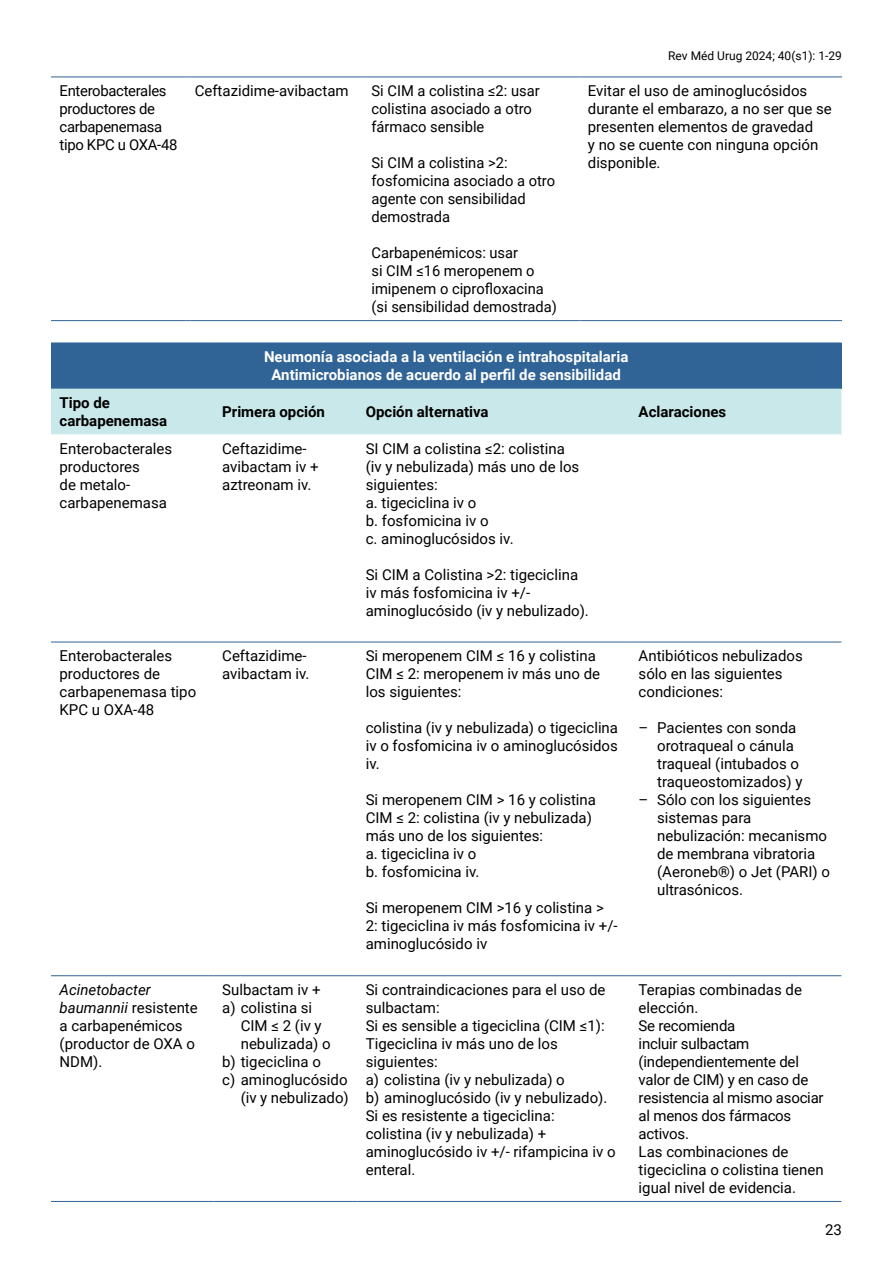
<style>
.page{position:relative;width:893px;height:1263px;background:#fff}
.page>*{position:absolute;margin:0;border:0;box-sizing:border-box;transform-origin:0 0}
.t1{font:15px/18px "Roboto";color:#000}
.t2{font:700 15px/18px "Roboto";color:#fff;text-align:center}
.t3{font:700 15px/18px "Roboto";color:#000}
.t4{font:15px/18px "Roboto";letter-spacing:-.02em;color:#000}
.t5{font:12px "Roboto";color:#000}
.s1{font-style:italic}
</style>
<div class="page">
<hr style="left:579px;top:77px;width:263px;height:1px;background:#306396">
<hr style="left:579px;top:320px;width:263px;height:1px;background:#306396">
<hr style="left:51px;top:77px;width:135px;height:1px;background:#306396">
<hr style="left:191px;top:77px;width:172px;height:1px;background:#306396">
<hr style="left:363px;top:77px;width:216px;height:1px;background:#306396">
<hr style="left:51px;top:320px;width:135px;height:1px;background:#306396">
<hr style="left:191px;top:320px;width:172px;height:1px;background:#306396">
<hr style="left:363px;top:320px;width:216px;height:1px;background:#306396">
<div style="left:51px;top:343px;width:790px;height:46px;background:#306396"></div>
<div style="left:51px;top:389px;width:790px;height:45px;background:#c8e8ea"></div>
<hr style="left:51px;top:642px;width:163px;height:1px;background:#306396">
<hr style="left:214px;top:642px;width:143px;height:1px;background:#306396">
<hr style="left:357px;top:642px;width:273px;height:1px;background:#306396">
<hr style="left:630px;top:642px;width:211px;height:1px;background:#306396">
<hr style="left:51px;top:975px;width:163px;height:1px;background:#306396">
<hr style="left:214px;top:975px;width:143px;height:1px;background:#306396">
<hr style="left:357px;top:975px;width:273px;height:1px;background:#306396">
<hr style="left:630px;top:975px;width:211px;height:1px;background:#306396">
<hr style="left:51px;top:1201px;width:163px;height:1px;background:#306396">
<hr style="left:214px;top:1201px;width:143px;height:1px;background:#306396">
<hr style="left:357px;top:1201px;width:273px;height:1px;background:#306396">
<hr style="left:630px;top:1201px;width:211px;height:1px;background:#306396">
<p class="t4" style="left:60px;top:81px;width:119px">Enterobacterales productores de carbapenemasa tipo KPC u OXA-48</p>
<p class="t1" style="left:195px;top:81px;width:155px">Ceftazidime-avibactam</p>
<p class="t1" style="left:371px;top:81px;width:170px">Si CIM a colistina ≤2: usar colistina asociado a otro fármaco sensible</p>
<p class="t1" style="left:371px;top:153px;width:185px">Si CIM a colistina &gt;2: fosfomicina asociado a otro agente con sensibilidad demostrada</p>
<p class="t1" style="left:371px;top:243px;width:187px">Carbapenémicos: usar<br>si CIM ≤16 meropenem o imipenem o ciprofloxacina (si sensibilidad demostrada)</p>
<p class="t5" style="left:668px;top:47px;width:175px">Rev Méd Urug 2024; 40(s1): 1-29</p>
<p class="t1" style="left:588px;top:81px;width:245px">Evitar el uso de aminoglucósidos durante el embarazo, a no ser que se presenten elementos de gravedad<br>y no se cuente con ninguna opción disponible.</p>
<p class="t2" style="left:264px;top:347px;width:366px">Neumonía asociada a la ventilación e intrahospitalaria<br>Antimicrobianos de acuerdo al perfil de sensibilidad</p>
<p class="t3" style="left:60px;top:393px;width:109px">Tipo de carbapenemasa</p>
<p class="t3" style="left:222px;top:402px;width:104px">Primera opción</p>
<p class="t3" style="left:366px;top:402px;width:124px">Opción alternativa</p>
<p class="t3" style="left:639px;top:402px;width:89px">Aclaraciones</p>
<p class="t1" style="left:60px;top:439px;width:114px">Enterobacterales productores<br>de metalo&shy;carbapenemasa</p>
<p class="t1" style="left:222px;top:439px;width:98px">Ceftazidime&shy;avibactam iv + aztreonam iv.</p>
<p class="t1" style="left:366px;top:439px;width:215px">SI CIM a colistina ≤2: colistina (iv y nebulizada) más uno de los siguientes:<br>a. tigeciclina iv o<br>b. fosfomicina iv o<br>c. aminoglucósidos iv.</p>
<p class="t1" style="left:366px;top:565px;width:225px">Si CIM a Colistina &gt;2: tigeciclina iv más fosfomicina iv +/- aminoglucósido (iv y nebulizado).</p>
<p class="t1" style="left:60px;top:646px;width:138px">Enterobacterales productores de carbapenemasa tipo<br>KPC u OXA-48</p>
<p class="t1" style="left:222px;top:646px;width:89px">Ceftazidime&shy;avibactam iv.</p>
<p class="t1" style="left:366px;top:646px;width:236px">Si meropenem CIM ≤ 16 y colistina<br>CIM ≤ 2: meropenem iv más uno de los siguientes:</p>
<p class="t1" style="left:366px;top:718px;width:254px;text-align:justify">colistina (iv y nebulizada) o tigeciclina iv o fosfomicina iv o aminoglucósidos iv.</p>
<p class="t1" style="left:366px;top:790px;width:232px">Si meropenem CIM &gt; 16 y colistina<br>CIM ≤ 2: colistina (iv y nebulizada) más uno de los siguientes:<br>a. tigeciclina iv o<br>b. fosfomicina iv.</p>
<p class="t1" style="left:366px;top:898px;width:253px">Si meropenem CIM &gt;16 y colistina &gt;<br>2: tigeciclina iv más fosfomicina iv +/- aminoglucósido iv</p>
<p class="t1" style="left:639px;top:646px;width:166px">Antibióticos nebulizados sólo en las siguientes condiciones:</p>
<p class="t1" style="left:657px;top:718px;width:147px;text-indent:-18px">– Pacientes con sonda orotraqueal o cánula traqueal (intubados o traqueostomizados) y</p>
<p class="t1" style="left:657px;top:790px;width:174px;text-indent:-18px">– Sólo con los siguientes sistemas para nebulización: mecanismo de membrana vibratoria (Aeroneb®) o Jet (PARI) o ultrasónicos.</p>
<p class="t1" style="left:60px;top:980px;width:140px"><span class="s1">Acinetobacter baumannii</span> resistente a carbapenémicos (productor de OXA o<br>NDM).</p>
<p class="t1" style="left:222px;top:980px;width:100px">Sulbactam iv +</p>
<p class="t1" style="left:222px;top:998px;width:92px">a) colistina si</p>
<p class="t1" style="left:241px;top:1016px;width:82px">CIM ≤ 2 (iv y</p>
<p class="t1" style="left:241px;top:1034px;width:91px">nebulizada) o</p>
<p class="t1" style="left:222px;top:1052px;width:100px">b) tigeciclina o</p>
<p class="t1" style="left:222px;top:1070px;width:127px">c) aminoglucósido</p>
<p class="t1" style="left:241px;top:1088px;width:110px">(iv y nebulizado)</p>
<p class="t1" style="left:366px;top:980px;width:251px">Si contraindicaciones para el uso de sulbactam:<br>Si es sensible a tigeciclina (CIM ≤1):<br>Tigeciclina iv más uno de los siguientes:<br>a) colistina (iv y nebulizada) o<br>b) aminoglucósido (iv y nebulizado).<br>Si es resistente a tigeciclina:<br>colistina (iv y nebulizada) + aminoglucósido iv +/- rifampicina iv o enteral.</p>
<p class="t1" style="left:639px;top:980px;width:187px">Terapias combinadas de elección.<br>Se recomienda<br>incluir sulbactam (independientemente del valor de CIM) y en caso de resistencia al mismo asociar al menos dos fármacos activos.<br>Las combinaciones de tigeciclina o colistina tienen igual nivel de evidencia.</p>
<p class="t1" style="left:825px;top:1220px;width:18px">23</p>
</div>
